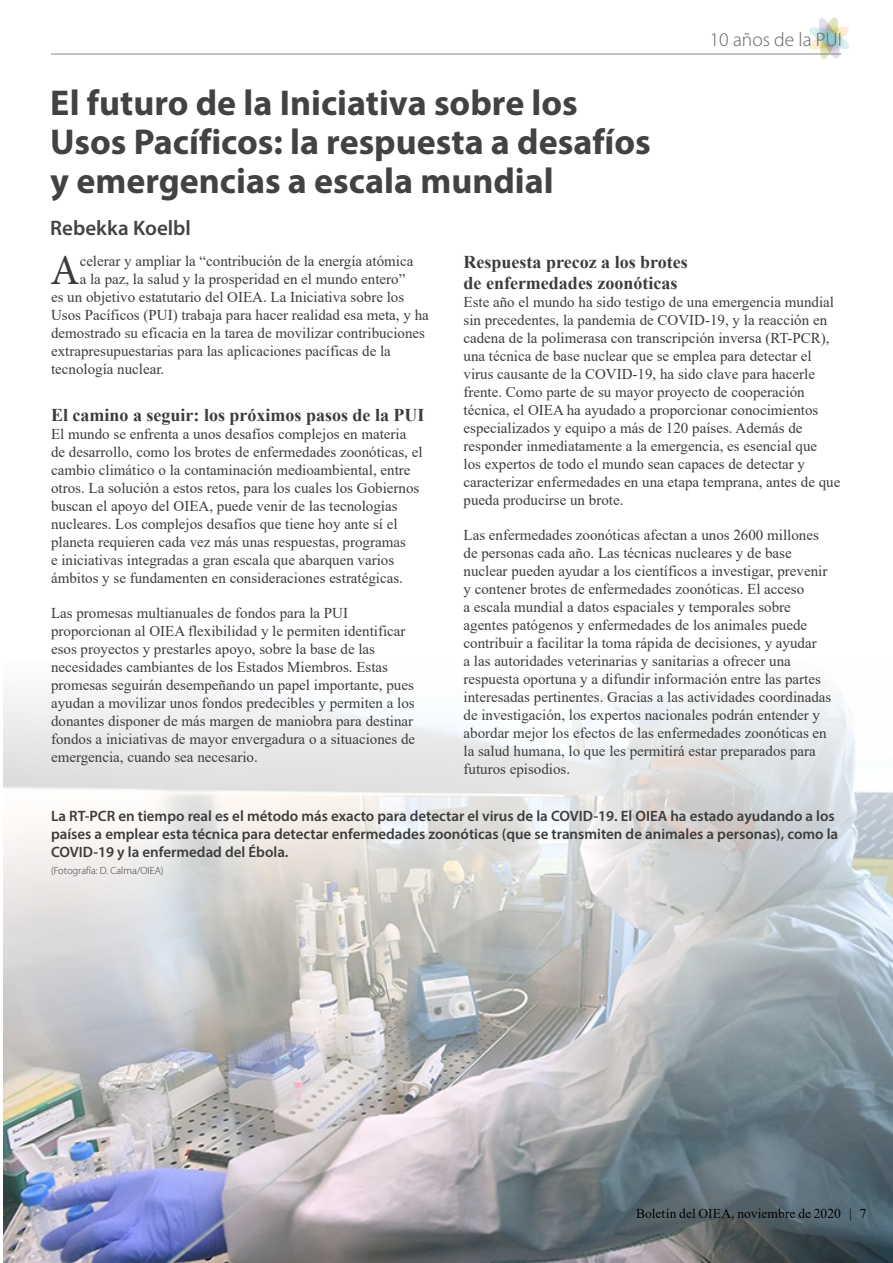
<style>
.page{position:relative;width:893px;height:1263px;background:#fff}
.page>*{position:absolute;margin:0;border:0;box-sizing:border-box;transform-origin:0 0}
.t1{font:42.75px "Minion Pro";color:#3c3c3b}
.t2{font:700 36px/39px "Myriad Pro";color:#424241}
.t3{font:600 21px "Myriad Pro";color:#424241}
.t4{font:300 19.5px "Myriad Pro";color:#646363}
.t5{font:700 18px/21px "Times New Roman";color:#3c3c3b}
.t6{font:15px/18px "Times New Roman";color:#3c3c3b}
.t7{font:600 15px/18px "Myriad Pro";color:#3c3c3b}
.t8{font:13.5px "Times New Roman";letter-spacing:.005em;color:#000}
.t9{font:300 10.5px "Myriad Pro";color:#3c3c3b}
</style>
<div class="page">
<img style="left:3px;top:683px;width:890px;height:580px">
<svg style="left:808px;top:17px;width:41px;height:42px"></svg>
<hr style="left:51px;top:54px;width:790px;height:1px;background:#646363">
<h3 class="t4" style="left:710px;top:28px;width:134px">10 años de la PUI</h3>
<h2 class="t2" style="left:50px;top:82px;width:602px">El futuro de la Iniciativa sobre los<br>Usos Pacíficos: la respuesta a desafíos y emergencias a escala mundial</h2>
<h3 class="t3" style="left:50px;top:215px;width:142px">Rebekka Koelbl</h3>
<h1 class="t1" style="left:50px;top:242px;width:31px">A</h1>
<p class="t6" style="left:80px;top:252px;width:335px">celerar y ampliar la “contribución de la energía atómica</p>
<p class="t5" style="left:463px;top:251px;width:226px">Respuesta precoz a los brotes de enfermedades zoonóticas</p>
<p class="t6" style="left:463px;top:293px;width:378px">Este año el mundo ha sido testigo de una emergencia mundial sin precedentes, la pandemia de COVID-19, y la reacción en cadena de la polimerasa con transcripción inversa (RT-PCR), una técnica de base nuclear que se emplea para detectar el virus causante de la COVID-19, ha sido clave para hacerle frente. Como parte de su mayor proyecto de cooperación técnica, el OIEA ha ayudado a proporcionar conocimientos especializados y equipo a más de 120 países. Además de responder inmediatamente a la emergencia, es esencial que<br>los expertos de todo el mundo sean capaces de detectar y caracterizar enfermedades en una etapa temprana, antes de que pueda producirse un brote.</p>
<p class="t6" style="left:463px;top:526px;width:369px">Las enfermedades zoonóticas afectan a unos 2600 millones de personas cada año. Las técnicas nucleares y de base nuclear pueden ayudar a los científicos a investigar, prevenir y contener brotes de enfermedades zoonóticas. El acceso<br>a escala mundial a datos espaciales y temporales sobre agentes patógenos y enfermedades de los animales puede contribuir a facilitar la toma rápida de decisiones, y ayudar<br>a las autoridades veterinarias y sanitarias a ofrecer una respuesta oportuna y a difundir información entre las partes interesadas pertinentes. Gracias a las actividades coordinadas de investigación, los expertos nacionales podrán entender y abordar mejor los efectos de las enfermedades zoonóticas en la salud humana, lo que les permitirá estar preparados para futuros episodios.</p>
<p class="t6" style="left:80px;top:270px;width:327px">a la paz, la salud y la prosperidad en el mundo entero”</p>
<p class="t6" style="left:51px;top:288px;width:355px">es un objetivo estatutario del OIEA. La Iniciativa sobre los</p>
<p class="t6" style="left:51px;top:306px;width:379px">Usos Pacíficos (PUI) trabaja para hacer realidad esa meta, y ha</p>
<p class="t6" style="left:51px;top:324px;width:376px">demostrado su eficacia en la tarea de movilizar contribuciones</p>
<p class="t6" style="left:51px;top:342px;width:341px">extrapresupuestarias para las aplicaciones pacíficas de la</p>
<p class="t6" style="left:51px;top:360px;width:115px">tecnología nuclear.</p>
<p class="t5" style="left:51px;top:404px;width:375px">El camino a seguir: los próximos pasos de la PUI</p>
<p class="t6" style="left:51px;top:424px;width:373px">El mundo se enfrenta a unos desafíos complejos en materia de desarrollo, como los brotes de enfermedades zoonóticas, el cambio climático o la contaminación medioambiental, entre otros. La solución a estos retos, para los cuales los Gobiernos buscan el apoyo del OIEA, puede venir de las tecnologías nucleares. Los complejos desafíos que tiene hoy ante sí el planeta requieren cada vez más unas respuestas, programas<br>e iniciativas integradas a gran escala que abarquen varios ámbitos y se fundamenten en consideraciones estratégicas.</p>
<p class="t6" style="left:51px;top:603px;width:366px">Las promesas multianuales de fondos para la PUI proporcionan al OIEA flexibilidad y le permiten identificar esos proyectos y prestarles apoyo, sobre la base de las necesidades cambiantes de los Estados Miembros. Estas promesas seguirán desempeñando un papel importante, pues ayudan a movilizar unos fondos predecibles y permiten a los donantes disponer de más margen de maniobra para destinar fondos a iniciativas de mayor envergadura o a situaciones de emergencia, cuando sea necesario.</p>
<p class="t7" style="left:51px;top:807px;width:789px">La RT-PCR en tiempo real es el método más exacto para detectar el virus de la COVID-19. El OIEA ha estado ayudando a los países a emplear esta técnica para detectar enfermedades zoonóticas (que se transmiten de animales a personas), como la<br>COVID-19 y la enfermedad del Ébola.</p>
<p class="t9" style="left:51px;top:864px;width:114px">(Fotografía: D. Calma/OIEA)</p>
<p class="t8" style="left:636px;top:1204px;width:232px">Boletín del OIEA, noviembre de 2020 | 7</p>
</div>
